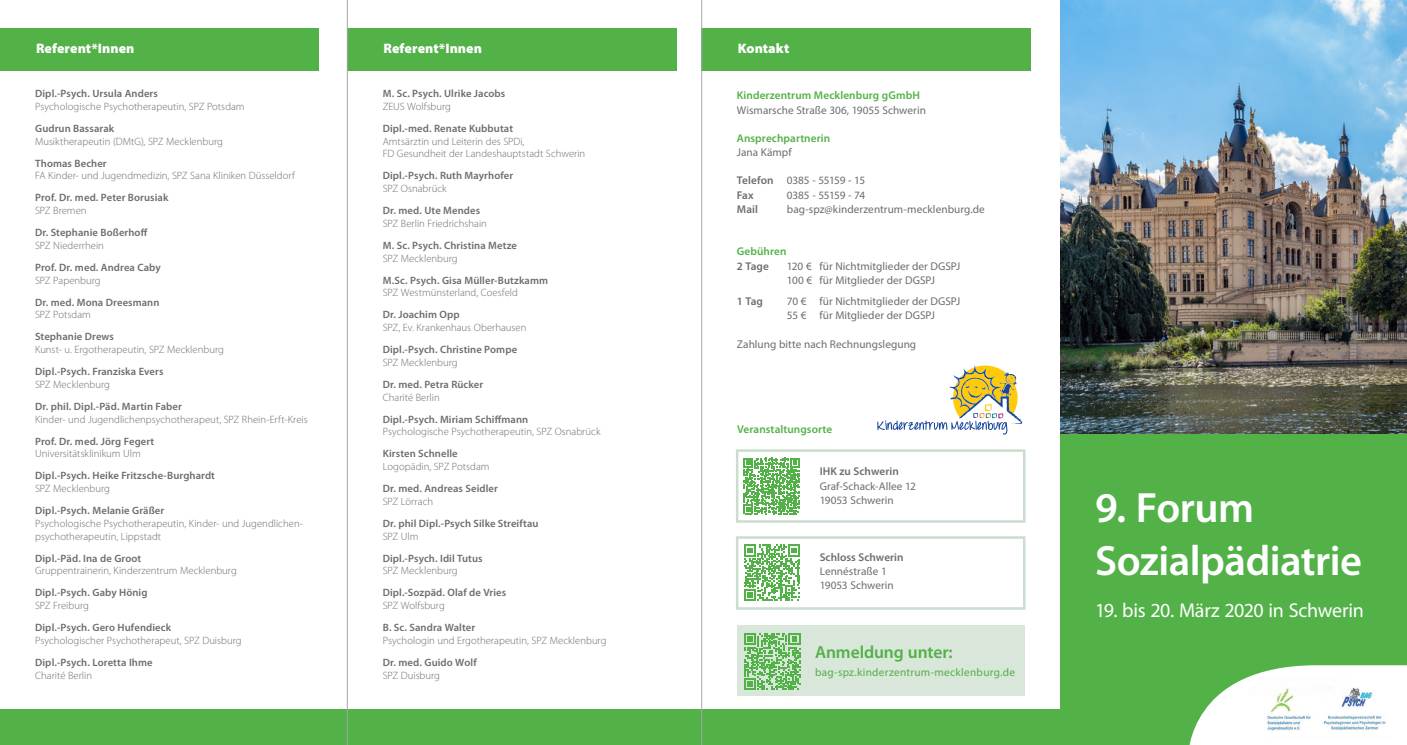
<style>
.page{position:relative;width:1407px;height:745px;background:#fff}
.page>*{position:absolute;margin:0;border:0;box-sizing:border-box;transform-origin:0 0}
.Titel_-_Headline_-_W{font:600 42.5px "Myriad Pro";letter-spacing:-.015em;color:#fff}
.Titel_-_Subhead_-_We{font:20px "Myriad Pro";letter-spacing:-.015em;color:#fff}
.Body{font:600 17.5px "Myriad Pro";letter-spacing:-.005em;color:#52b147}
.Titel_-_Subhead_-_We-2{font:900 13.75px "Myriad Pro";letter-spacing:.005em;color:#fff}
.Body-2{font:11.25px "Myriad Pro";color:#6c6d70}
.Body-3{font:600 11.25px "Myriad Pro";letter-spacing:.005em;color:#52b147}
.Body-4{font:600 11.25px "Myriad Pro";letter-spacing:.005em;color:#6c6d70}
.Body-5{font:11.25px "Myriad Pro";letter-spacing:.025em;color:#52b147}
.Body-6{font:11.25px "Myriad Pro";letter-spacing:-.03em;color:#6c6d70}
.Body-7{font:300 10.62px/12.8px "Myriad Pro";color:#6c6d70}
.Body-8{font:600 10.62px/12.8px "Myriad Pro";letter-spacing:.01em;color:#6c6d70}
.s1{font-weight:600}
.s2{font-weight:300}
</style>
<div class="page">
<img style="left:1060px;top:0;width:347px;height:434px">
<div style="left:1060px;top:434px;width:347px;height:310px;background:#52b147"></div>
<div style="left:737px;top:625px;width:287px;height:70px;background:#d9e6da"></div>
<div style="left:736px;top:536px;width:289px;height:73px;border:2px solid #cbddce"></div>
<div style="left:736px;top:449px;width:289px;height:73px;border:2px solid #cbddce"></div>
<div style="left:0;top:709px;width:1407px;height:35px;background:#52b147"></div>
<svg style="left:1189px;top:665px;width:218px;height:79px"></svg>
<svg style="left:743px;top:457px;width:57px;height:57px"></svg>
<svg style="left:744px;top:544px;width:56px;height:56px"></svg>
<svg style="left:744px;top:633px;width:56px;height:56px"></svg>
<img style="left:1248px;top:677px;width:143px;height:59px">
<svg style="left:877px;top:365px;width:145px;height:69px"></svg>
<div style="left:0;top:28px;width:319px;height:42px;background:#52b147"></div>
<div style="left:347px;top:28px;width:329px;height:42px;background:#52b147"></div>
<div style="left:702px;top:28px;width:329px;height:42px;background:#52b147"></div>
<hr style="left:347px;top:0;width:1px;height:744px;background:#a4a5a9">
<hr style="left:701px;top:0;width:1px;height:744px;background:#a4a5a9">
<p class="Titel_-_Subhead_-_We-2" style="left:36px;top:39px;width:100px">Referent*Innen</p>
<p class="Titel_-_Subhead_-_We-2" style="left:383px;top:39px;width:100px">Referent*Innen</p>
<p class="Titel_-_Subhead_-_We-2" style="left:738px;top:39px;width:53px">Kontakt</p>
<p class="Body-7" style="left:35px;top:87px;width:211px"><span class="s1">Dipl.-Psych. Ursula Anders<br></span>Psychologische Psychotherapeutin, SPZ Potsdam</p>
<p class="Body-7" style="left:35px;top:122px;width:189px"><span class="s1">Gudrun Bassarak<br></span>Musiktherapeutin (DMtG), SPZ Mecklenburg</p>
<p class="Body-7" style="left:35px;top:156px;width:261px"><span class="s1">Thomas Becher<br></span>FA Kinder- und Jugendmedizin, SPZ Sana Kliniken Düsseldorf</p>
<p class="Body-8" style="left:35px;top:191px;width:135px">Prof. Dr. med. Peter Borusiak<br><span class="s2">SPZ Bremen</span></p>
<p class="Body-8" style="left:35px;top:226px;width:114px">Dr. Stephanie Boßerhoff<br><span class="s2">SPZ Niederrhein</span></p>
<p class="Body-8" style="left:35px;top:260px;width:127px">Prof. Dr. med. Andrea Caby<br><span class="s2">SPZ Papenburg</span></p>
<p class="Body-8" style="left:35px;top:295px;width:126px">Dr. med. Mona Dreesmann<br><span class="s2">SPZ Potsdam</span></p>
<p class="Body-7" style="left:35px;top:330px;width:190px"><span class="s1">Stephanie Drews<br></span>Kunst- u. Ergotherapeutin, SPZ Mecklenburg</p>
<p class="Body-8" style="left:35px;top:364px;width:130px">Dipl.-Psych. Franziska Evers<br><span class="s2">SPZ Mecklenburg</span></p>
<p class="Body-7" style="left:35px;top:399px;width:274px"><span class="s1">Dr. phil. Dipl.-Päd. Martin Faber<br></span>Kinder- und Jugendlichenpsychotherapeut, SPZ Rhein-Erft-Kreis</p>
<p class="Body-7" style="left:35px;top:434px;width:121px"><span class="s1">Prof. Dr. med. Jörg Fegert<br></span>Universitätsklinikum Ulm</p>
<p class="Body-8" style="left:35px;top:469px;width:181px">Dipl.-Psych. Heike Fritzsche-Burghardt<br><span class="s2">SPZ Mecklenburg</span></p>
<p class="Body-7" style="left:35px;top:504px;width:269px"><span class="s1">Dipl.-Psych. Melanie Gräßer<br></span>Psychologische Psychotherapeutin, Kinder- und Jugendlichen&shy;psychotherapeutin, Lippstadt</p>
<p class="Body-7" style="left:35px;top:551px;width:203px"><span class="s1">Dipl.-Päd. Ina de Groot<br></span>Gruppentrainerin, Kinderzentrum Mecklenburg</p>
<p class="Body-8" style="left:35px;top:586px;width:114px">Dipl.-Psych. Gaby Hönig<br><span class="s2">SPZ Freiburg</span></p>
<p class="Body-7" style="left:35px;top:620px;width:208px"><span class="s1">Dipl.-Psych. Gero Hufendieck<br></span>Psychologischer Psychotherapeut, SPZ Duisburg</p>
<p class="Body-8" style="left:35px;top:655px;width:119px">Dipl.-Psych. Loretta Ihme<br><span class="s2">Charité Berlin</span></p>
<p class="Body-8" style="left:383px;top:87px;width:124px">M. Sc. Psych. Ulrike Jacobs<br><span class="s2">ZEUS Wolfsburg</span></p>
<p class="Body-7" style="left:383px;top:122px;width:204px"><span class="s1">Dipl.-med. Renate Kubbutat<br></span>Amtsärztin und Leiterin des SPDi,<br>FD Gesundheit der Landeshauptstadt Schwerin</p>
<p class="Body-8" style="left:383px;top:169px;width:132px">Dipl.-Psych. Ruth Mayrhofer<br><span class="s2">SPZ Osnabrück</span></p>
<p class="Body-7" style="left:383px;top:204px;width:106px"><span class="s1">Dr. med. Ute Mendes<br></span>SPZ Berlin Friedrichshain</p>
<p class="Body-8" style="left:383px;top:238px;width:136px">M. Sc. Psych. Christina Metze<br><span class="s2">SPZ Mecklenburg</span></p>
<p class="Body-8" style="left:383px;top:273px;width:167px">M.Sc. Psych. Gisa Müller-Butzkamm<br><span class="s2">SPZ Westmünsterland, Coesfeld</span></p>
<p class="Body-7" style="left:383px;top:308px;width:145px"><span class="s1">Dr. Joachim Opp<br></span>SPZ, Ev. Krankenhaus Oberhausen</p>
<p class="Body-8" style="left:383px;top:343px;width:136px">Dipl.-Psych. Christine Pompe<br><span class="s2">SPZ Mecklenburg</span></p>
<p class="Body-8" style="left:383px;top:377px;width:102px">Dr. med. Petra Rücker<br><span class="s2">Charité Berlin</span></p>
<p class="Body-7" style="left:383px;top:412px;width:219px"><span class="s1">Dipl.-Psych. Miriam Schiffmann<br></span>Psychologische Psychotherapeutin, SPZ Osnabrück</p>
<p class="Body-7" style="left:383px;top:447px;width:108px"><span class="s1">Kirsten Schnelle<br></span>Logopädin, SPZ Potsdam</p>
<p class="Body-8" style="left:383px;top:481px;width:117px">Dr. med. Andreas Seidler<br><span class="s2">SPZ Lörrach</span></p>
<p class="Body-8" style="left:383px;top:516px;width:157px">Dr. phil Dipl.-Psych Silke Streiftau<br><span class="s2">SPZ Ulm</span></p>
<p class="Body-8" style="left:383px;top:551px;width:101px">Dipl.-Psych. Idil Tutus<br><span class="s2">SPZ Mecklenburg</span></p>
<p class="Body-8" style="left:383px;top:586px;width:125px">Dipl.-Sozpäd. Olaf de Vries<br><span class="s2">SPZ Wolfsburg</span></p>
<p class="Body-7" style="left:383px;top:620px;width:225px"><span class="s1">B. Sc. Sandra Walter<br></span>Psychologin und Ergotherapeutin, SPZ Mecklenburg</p>
<p class="Body-8" style="left:383px;top:655px;width:95px">Dr. med. Guido Wolf<br><span class="s2">SPZ Duisburg</span></p>
<p class="Body-3" style="left:737px;top:88px;width:185px">Kinderzentrum Mecklenburg gGmbH</p>
<p class="Body-2" style="left:737px;top:103px;width:190px">Wismarsche Straße 306, 19055 Schwerin</p>
<p class="Body-3" style="left:737px;top:131px;width:95px">Ansprechpartnerin</p>
<p class="Body-2" style="left:737px;top:145px;width:56px">Jana Kämpf</p>
<p class="Body-6" style="left:737px;top:174px;width:130px"><span class="s1">Telefon</span> 0385 - 55159 - 15</p>
<p class="Body-4" style="left:737px;top:187px;width:18px">Fax</p>
<p class="Body-6" style="left:787px;top:188px;width:80px">0385 - 55159 - 74</p>
<p class="Body-4" style="left:737px;top:202px;width:23px">Mail</p>
<p class="Body-2" style="left:787px;top:202px;width:199px">bag-spz@kinderzentrum-mecklenburg.de</p>
<p class="Body-3" style="left:737px;top:244px;width:51px">Gebühren</p>
<p class="Body-4" style="left:737px;top:258px;width:33px">2 Tage</p>
<p class="Body-2" style="left:787px;top:259px;width:175px">120 € für Nichtmitglieder der DGSPJ</p>
<p class="Body-2" style="left:787px;top:273px;width:149px">100 € für Mitglieder der DGSPJ</p>
<p class="Body-4" style="left:737px;top:294px;width:28px">1 Tag</p>
<p class="Body-2" style="left:787px;top:294px;width:175px">70 € für Nichtmitglieder der DGSPJ</p>
<p class="Body-2" style="left:787px;top:308px;width:149px">55 € für Mitglieder der DGSPJ</p>
<p class="Body-2" style="left:737px;top:337px;width:181px">Zahlung bitte nach Rechnungslegung</p>
<p class="Body-3" style="left:737px;top:421px;width:96px">Veranstaltungsorte</p>
<p class="Body-4" style="left:820px;top:464px;width:81px">IHK zu Schwerin</p>
<p class="Body-2" style="left:820px;top:478px;width:98px">Graf-Schack-Allee 12</p>
<p class="Body-2" style="left:820px;top:492px;width:76px">19053 Schwerin</p>
<p class="Body-4" style="left:820px;top:549px;width:86px">Schloss Schwerin</p>
<p class="Body-2" style="left:820px;top:563px;width:69px">Lennéstraße 1</p>
<p class="Body-2" style="left:820px;top:577px;width:76px">19053 Schwerin</p>
<p class="Body" style="left:815px;top:640px;width:139px">Anmeldung unter:</p>
<p class="Body-5" style="left:815px;top:664px;width:202px">bag-spz.kinderzentrum-mecklenburg.de</p>
<p class="Titel_-_Headline_-_W" style="left:1095px;top:480px;width:161px">9. Forum</p>
<p class="Titel_-_Headline_-_W" style="left:1095px;top:533px;width:268px">Sozialpädiatrie</p>
<p class="Titel_-_Subhead_-_We" style="left:1095px;top:597px;width:270px">19. bis 20. März 2020 in Schwerin</p>
</div>
